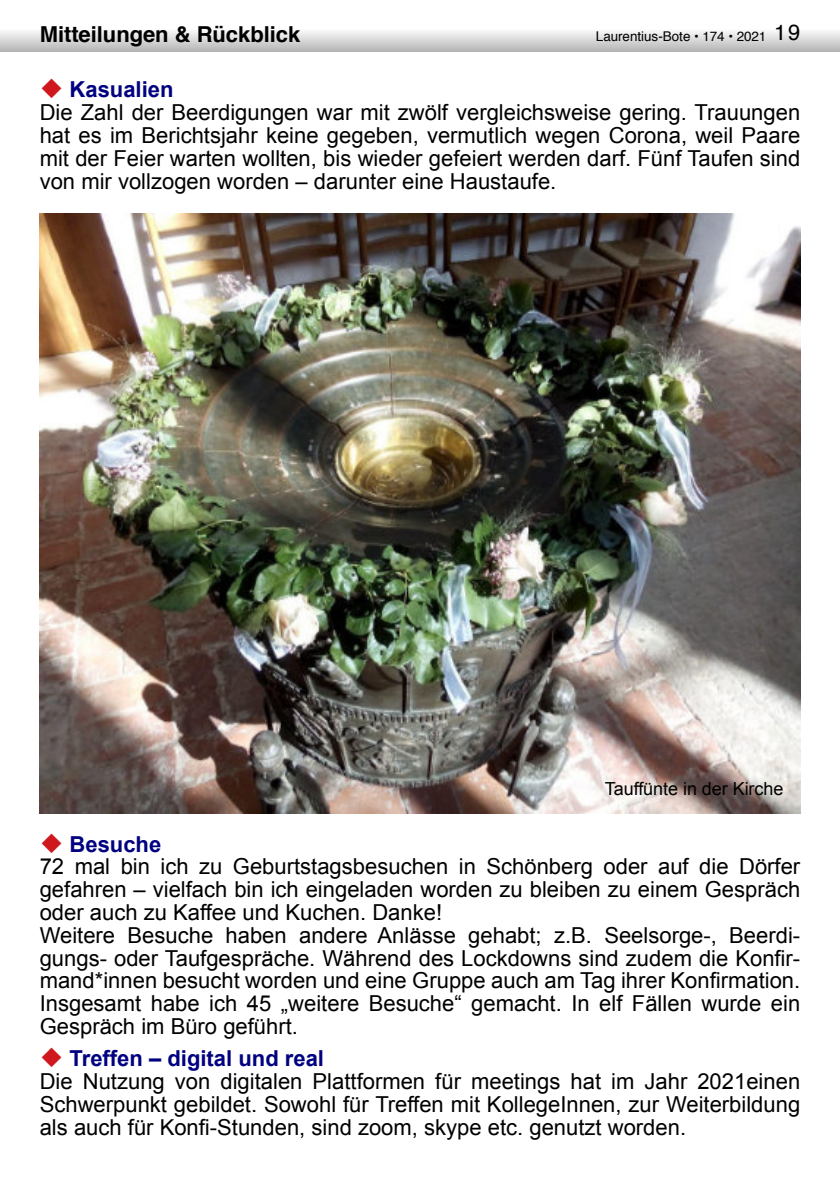
<style>
.page{position:relative;width:840px;height:1191px;background:#fff}
.page>*{position:absolute;margin:0;border:0;box-sizing:border-box;transform-origin:0 0}
.t1{font:22px/22.8px "Arial";color:#000}
.t2{font:700 22px "Helvetica";letter-spacing:-.005em;color:#000}
.t3{font:18px "Arial";letter-spacing:-.005em;color:#000}
.t4{font:13.4px "Helvetica";letter-spacing:-.005em;color:#000}
.s1{font-size:22px}
.s2{color:#ce181e}
.s3{font-weight:700;color:#000080}
</style>
<div class="page">
<div style="left:0;top:23px;width:839px;height:28px;background:linear-gradient(to bottom,#fff,#bcbcbc)"></div>
<img style="left:40px;top:213px;width:759px;height:600px">
<p class="t2" style="left:40px;top:25px;width:262px">Mitteilungen &amp; Rückblick</p>
<p class="t4" style="left:595px;top:31px;width:206px">Laurentius-Bote • 174 • 2021 <span class="s1">19</span></p>
<p class="t1" style="left:40px;top:80px;width:761px"><span class="s2">◆</span> <span class="s3">Kasualien<br></span>Die Zahl der Beerdigungen war mit zwölf vergleichsweise gering. Trauungen hat es im Berichtsjahr keine gegeben, vermutlich wegen Corona, weil Paare mit der Feier warten wollten, bis wieder gefeiert werden darf. Fünf Taufen sind von mir vollzogen worden – darunter eine Haustaufe.</p>
<p class="t3" style="left:604px;top:781px;width:180px">Tauffünte in der Kirche</p>
<p class="t1" style="left:40px;top:834px;width:761px"><span class="s2">◆</span> <span class="s3">Besuche<br></span>72 mal bin ich zu Geburtstagsbesuchen in Schönberg oder auf die Dörfer gefahren – vielfach bin ich eingeladen worden zu bleiben zu einem Gespräch oder auch zu Kaffee und Kuchen. Danke!<br>Weitere Besuche haben andere Anlässe gehabt; z.B. Seelsorge-, Beerdi&shy;gungs- oder Taufgespräche. Während des Lockdowns sind zudem die Konfir&shy;mand*innen besucht worden und eine Gruppe auch am Tag ihrer Konfirmation.<br>Insgesamt habe ich 45 „weitere Besuche“ gemacht. In elf Fällen wurde ein Gespräch im Büro geführt.</p>
<p class="t1" style="left:40px;top:1049px;width:761px"><span class="s2">◆</span> <span class="s3">Treffen – digital und real<br></span>Die Nutzung von digitalen Plattformen für meetings hat im Jahr 2021einen Schwerpunkt gebildet. Sowohl für Treffen mit KollegeInnen, zur Weiterbildung als auch für Konfi-Stunden, sind zoom, skype etc. genutzt worden.</p>
</div>
